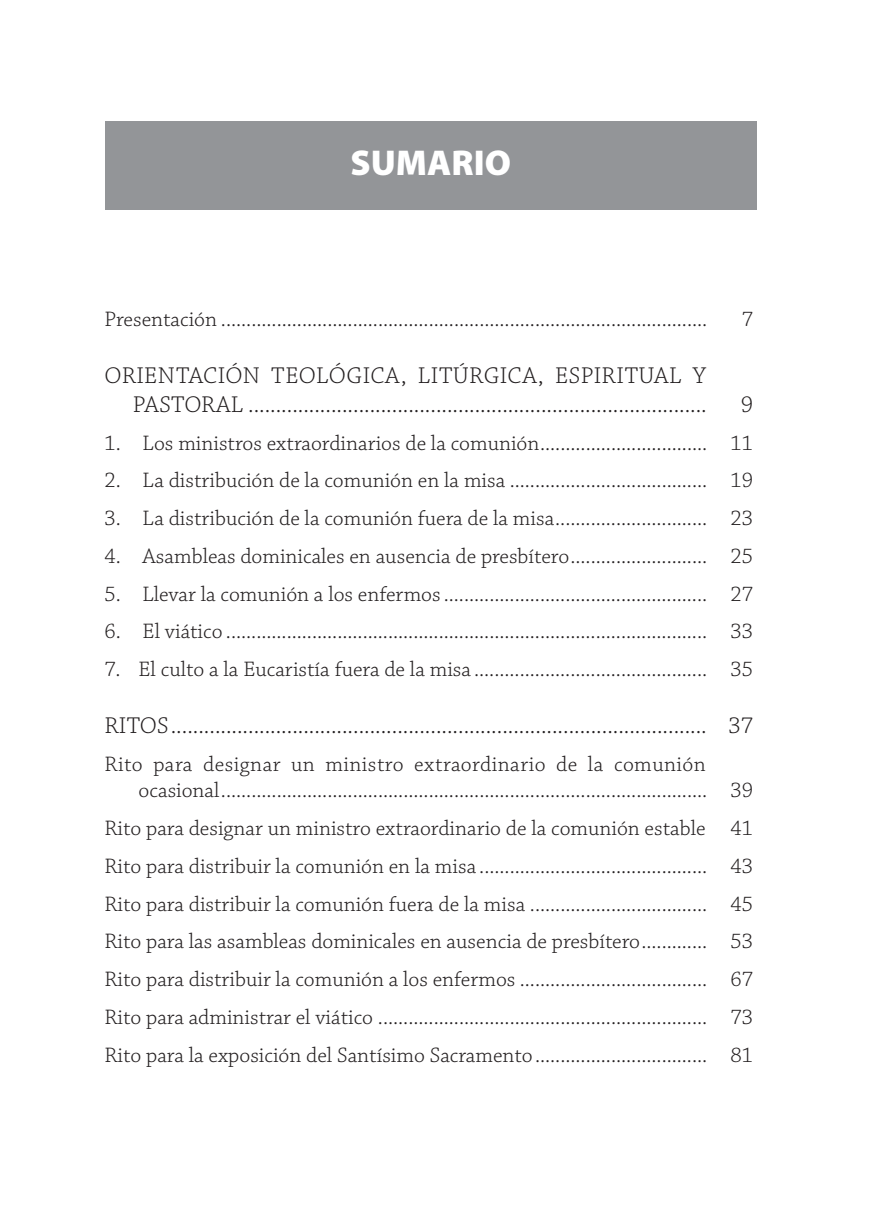
<style>
.page{position:relative;width:873px;height:1213px;background:#fff}
.page>*{position:absolute;margin:0;border:0;box-sizing:border-box;transform-origin:0 0}
.t1{font:900 36px "Myriad Pro";color:#fff}
.t2{font:300 24px/28.8px "Chaparral Pro";letter-spacing:.015em;color:#231f20;text-align:right}
.t3{font:300 22px/37.8px "Chaparral Pro";color:#231f20}
</style>
<div class="page">
<div style="left:105px;top:121px;width:651px;height:89px;background:#939598"></div>
<h1 class="t1" style="left:350px;top:142px;width:162px">SUMARIO</h1>
<p class="t3" style="left:104px;top:301px;width:604px">Presentación ................................................................................................</p>
<p class="t3" style="left:741px;top:301px;width:13px">7</p>
<p class="t2" style="left:104px;top:362px;width:603px">ORIENTACIÓN TEOLÓGICA, LITÚRGICA, ESPIRITUAL Y<br>PASTORAL ...................................................................................</p>
<p class="t2" style="left:740px;top:391px;width:14px">9</p>
<p class="t3" style="left:104px;top:424px;width:649px">1. Los ministros extraordinarios de la comunión................................. 11</p>
<p class="t3" style="left:104px;top:462px;width:649px">2. La distribución de la comunión en la misa ....................................... 19</p>
<p class="t3" style="left:104px;top:500px;width:649px">3. La distribución de la comunión fuera de la misa.............................. 23</p>
<p class="t3" style="left:104px;top:538px;width:649px">4. Asambleas dominicales en ausencia de presbítero........................... 25</p>
<p class="t3" style="left:104px;top:575px;width:649px">5. Llevar la comunión a los enfermos.................................................... 27</p>
<p class="t3" style="left:104px;top:613px;width:649px">6. El viático ............................................................................................... 33</p>
<p class="t3" style="left:104px;top:651px;width:649px">7. El culto a la Eucaristía fuera de la misa .............................................. 35</p>
<p class="t2" style="left:104px;top:712px;width:649px">RITOS................................................................................................. 37</p>
<p class="t3" style="left:138px;top:751px;width:615px;line-height:26.4px;text-indent:-34px">Rito para designar un ministro extraordinario de la comunión ocasional................................................................................................ 39</p>
<p class="t3" style="left:104px;top:810px;width:650px;text-align:justify">Rito para designar un ministro extraordinario de la comunión estable 41<br>Rito para distribuir la comunión en la misa ............................................. 43<br>Rito para distribuir la comunión fuera de la misa ................................... 45<br>Rito para las asambleas dominicales en ausencia de presbítero............. 53<br>Rito para distribuir la comunión a los enfermos ..................................... 67<br>Rito para administrar el viático ................................................................. 73<br>Rito para la exposición del Santísimo Sacramento.................................. 81</p>
</div>
